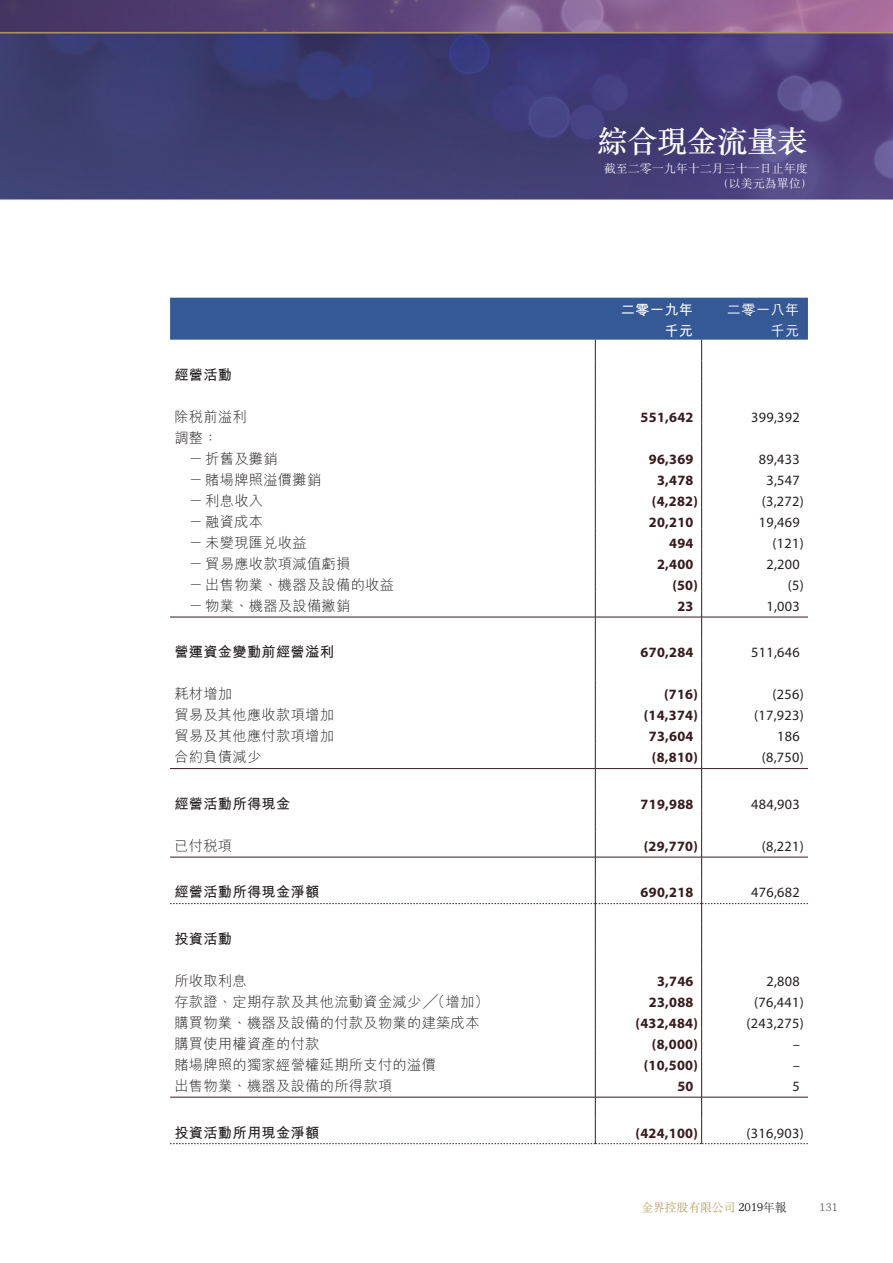
<style>
.page{position:relative;width:893px;height:1263px;background:#fff}
.page>*{position:absolute;margin:0;border:0;box-sizing:border-box;transform-origin:0 0}
.t1{font:500 30.75px "M Sung HK";letter-spacing:-.025em;color:#fff}
.t2{font:300 14.25px/21px "M Hei HK";letter-spacing:.02em;color:#231f20}
.t3{font:700 14.25px "Myriad Pro";letter-spacing:.02em;color:#361b1f}
.t4{font:14.25px "Myriad Pro";letter-spacing:.02em;color:#231f20}
.t5{font:700 14.25px "M Hei HK";letter-spacing:.02em;color:#231f20}
.t6{font:700 14.25px "M Hei HK";letter-spacing:.02em;color:#fff}
.t7{font:500 14.25px "M Hei HK";letter-spacing:.02em;color:#fff}
.t8{font:300 12px/15px "M Sung HK";color:#fff}
.t9{font:300 12px "M Sung HK";letter-spacing:-.025em;color:#b39758}
.t10{font:12px "Garth Graphic Std";color:#6c6d70}
.s1{font-family:"Garth Graphic Std";font-weight:400;color:#231f20}
.s2{color:#231f20}
</style>
<div class="page">
<img style="left:0;top:0;width:893px;height:1145px">
<svg style="left:170px;top:298px;width:638px;height:846px"></svg>
<h1 class="t1" style="left:597px;top:120px;width:212px">綜合現金流量表</h1>
<p class="t8" style="left:717px;top:161px;width:97px;text-indent:-113px">截至二零一九年十二月三十一日止年度（以美元為單位）</p>
<p class="t6" style="left:621px;top:299px;width:74px">二零一九年</p>
<p class="t7" style="left:727px;top:299px;width:74px">二零一八年</p>
<p class="t6" style="left:664px;top:320px;width:30px">千元</p>
<p class="t7" style="left:771px;top:320px;width:30px">千元</p>
<p class="t5" style="left:174px;top:364px;width:59px">經營活動</p>
<p class="t2" style="left:174px;top:406px;width:74px">除稅前溢利</p>
<p class="t3" style="left:641px;top:408px;width:54px">551,642</p>
<p class="t4" style="left:751px;top:408px;width:50px">399,392</p>
<p class="t2" style="left:189px;top:427px;width:90px;text-indent:-15px">調整：<br>－折舊及攤銷</p>
<p class="t3" style="left:649px;top:450px;width:46px">96,369</p>
<p class="t4" style="left:759px;top:450px;width:42px">89,433</p>
<p class="t2" style="left:189px;top:469px;width:134px">－賭場牌照溢價攤銷</p>
<p class="t3" style="left:657px;top:471px;width:38px">3,478</p>
<p class="t4" style="left:766px;top:471px;width:35px">3,547</p>
<p class="t2" style="left:189px;top:490px;width:76px">－利息收入</p>
<p class="t3" style="left:652px;top:492px;width:47px">(4,282)</p>
<p class="t4" style="left:762px;top:492px;width:44px">(3,272)</p>
<p class="t2" style="left:189px;top:511px;width:76px">－融資成本</p>
<p class="t3" style="left:649px;top:513px;width:46px">20,210</p>
<p class="t4" style="left:759px;top:513px;width:42px">19,469</p>
<p class="t2" style="left:189px;top:532px;width:119px">－未變現匯兌收益</p>
<p class="t3" style="left:669px;top:534px;width:26px">494</p>
<p class="t4" style="left:773px;top:534px;width:33px">(121)</p>
<p class="t2" style="left:189px;top:553px;width:163px">－貿易應收款項減值虧損</p>
<p class="t3" style="left:657px;top:555px;width:38px">2,400</p>
<p class="t4" style="left:766px;top:555px;width:35px">2,200</p>
<p class="t2" style="left:189px;top:574px;width:207px">－出售物業、機器及設備的收益</p>
<p class="t3" style="left:672px;top:576px;width:27px">(50)</p>
<p class="t4" style="left:788px;top:576px;width:18px">(5)</p>
<p class="t2" style="left:189px;top:595px;width:163px">－物業、機器及設備撇銷</p>
<p class="t3" style="left:677px;top:597px;width:18px">23</p>
<p class="t4" style="left:766px;top:597px;width:35px">1,003</p>
<p class="t5" style="left:174px;top:642px;width:161px">營運資金變動前經營溢利</p>
<p class="t3" style="left:641px;top:643px;width:54px">670,284</p>
<p class="t4" style="left:751px;top:644px;width:50px">511,646</p>
<p class="t2" style="left:174px;top:683px;width:59px">耗材增加</p>
<p class="t3" style="left:664px;top:685px;width:35px">(716)</p>
<p class="t4" style="left:773px;top:686px;width:33px">(256)</p>
<p class="t2" style="left:174px;top:704px;width:161px">貿易及其他應收款項增加</p>
<p class="t3" style="left:644px;top:706px;width:56px">(14,374)</p>
<p class="t4" style="left:754px;top:707px;width:51px">(17,923)</p>
<p class="t2" style="left:174px;top:725px;width:161px">貿易及其他應付款項增加</p>
<p class="t3" style="left:649px;top:727px;width:46px">73,604</p>
<p class="t4" style="left:777px;top:728px;width:24px">186</p>
<p class="t2" style="left:174px;top:746px;width:88px">合約負債減少</p>
<p class="t3" style="left:652px;top:748px;width:47px">(8,810)</p>
<p class="t4" style="left:762px;top:749px;width:44px">(8,750)</p>
<p class="t5" style="left:174px;top:793px;width:117px">經營活動所得現金</p>
<p class="t3" style="left:641px;top:795px;width:54px">719,988</p>
<p class="t4" style="left:751px;top:795px;width:50px">484,903</p>
<p class="t2" style="left:174px;top:835px;width:59px">已付稅項</p>
<p class="t3" style="left:644px;top:837px;width:56px">(29,770)</p>
<p class="t4" style="left:762px;top:837px;width:44px">(8,221)</p>
<p class="t5" style="left:174px;top:882px;width:147px">經營活動所得現金淨額</p>
<p class="t3" style="left:641px;top:883px;width:54px">690,218</p>
<p class="t4" style="left:751px;top:884px;width:50px">476,682</p>
<p class="t5" style="left:174px;top:928px;width:59px">投資活動</p>
<p class="t2" style="left:174px;top:970px;width:74px">所收取利息</p>
<p class="t3" style="left:657px;top:972px;width:38px">3,746</p>
<p class="t4" style="left:766px;top:972px;width:35px">2,808</p>
<p class="t2" style="left:174px;top:991px;width:316px">存款證、定期存款及其他流動資金減少╱（增加）</p>
<p class="t3" style="left:649px;top:993px;width:46px">23,088</p>
<p class="t4" style="left:754px;top:993px;width:51px">(76,441)</p>
<p class="t2" style="left:174px;top:1012px;width:307px">購買物業、機器及設備的付款及物業的建築成本</p>
<p class="t3" style="left:636px;top:1014px;width:64px">(432,484)</p>
<p class="t4" style="left:746px;top:1014px;width:59px">(243,275)</p>
<p class="t2" style="left:174px;top:1033px;width:147px">購買使用權資產的付款</p>
<p class="t3" style="left:652px;top:1035px;width:47px">(8,000)</p>
<p class="t4" style="left:793px;top:1035px;width:9px">–</p>
<p class="t2" style="left:174px;top:1054px;width:263px">賭場牌照的獨家經營權延期所支付的溢價</p>
<p class="t3" style="left:644px;top:1056px;width:56px">(10,500)</p>
<p class="t4" style="left:793px;top:1056px;width:9px">–</p>
<p class="t2" style="left:174px;top:1075px;width:219px">出售物業、機器及設備的所得款項</p>
<p class="t3" style="left:677px;top:1077px;width:18px">50</p>
<p class="t4" style="left:792px;top:1077px;width:9px">5</p>
<p class="t5" style="left:174px;top:1122px;width:147px">投資活動所用現金淨額</p>
<p class="t3" style="left:636px;top:1123px;width:64px">(424,100)</p>
<p class="t4" style="left:746px;top:1124px;width:59px">(316,903)</p>
<p class="t9" style="left:641px;top:1199px;width:147px">金界控股有限公司 <span class="s1">2019</span><span class="s2">年報</span></p>
<p class="t10" style="left:819px;top:1200px;width:20px">131</p>
</div>
